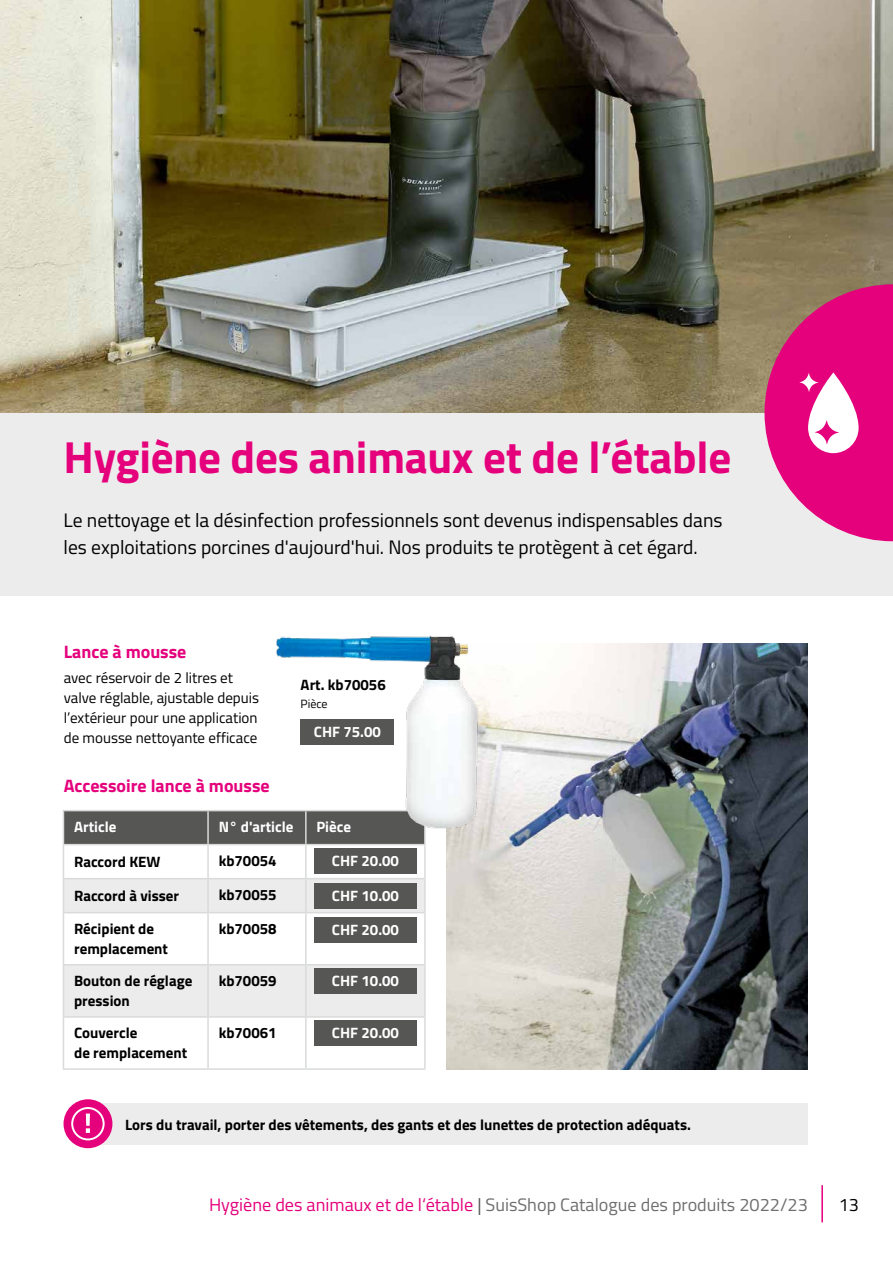
<style>
.page{position:relative;width:893px;height:1263px;background:#fff}
.page>*{position:absolute;margin:0;border:0;box-sizing:border-box;transform-origin:0 0}
.t1{font:700 45px "Titillium Web";letter-spacing:-.005em;color:#e5007c}
.t2{font:19.5px/27px "Titillium Web";color:#000}
.t3{font:18px "Titillium Web";color:#6e6e6e}
.t4{font:700 18px "Titillium Web";color:#e5007c}
.t5{font:18px "Titillium Web";color:#000}
.t6{font:700 15px/20.2px "Titillium Web";color:#000}
.t7{font:15px/20.2px "Titillium Web";color:#000}
.t8{font:700 15px "Titillium Web";color:#fff}
.t9{font:12px "Titillium Web";color:#000}
.s1{color:#e5007c}
.s2{color:#565655}
</style>
<div class="page">
<hr style="left:821px;top:1185px;width:2px;height:37px;background:#e5007c">
<div style="left:64px;top:811px;width:360px;height:33px;background:#565655"></div>
<svg style="left:64px;top:845px;width:360px;height:201px"></svg>
<svg style="left:64px;top:879px;width:360px;height:137px;fill:#ececec"></svg>
<hr style="left:63px;top:810px;width:145px;height:1px;background:#d9dada">
<hr style="left:63px;top:811px;width:1px;height:33px;background:#d9dada">
<hr style="left:208px;top:810px;width:98px;height:1px;background:#d9dada">
<hr style="left:207px;top:811px;width:2px;height:33px;background:#d9dada">
<hr style="left:305px;top:811px;width:2px;height:33px;background:#d9dada">
<hr style="left:424px;top:811px;width:2px;height:33px;background:#d9dada">
<hr style="left:63px;top:844px;width:145px;height:1px;background:#d9dada">
<hr style="left:63px;top:845px;width:1px;height:33px;background:#d9dada">
<hr style="left:208px;top:844px;width:98px;height:1px;background:#d9dada">
<hr style="left:207px;top:845px;width:2px;height:33px;background:#d9dada">
<hr style="left:306px;top:844px;width:120px;height:1px;background:#d9dada">
<hr style="left:305px;top:845px;width:2px;height:33px;background:#d9dada">
<hr style="left:424px;top:845px;width:2px;height:33px;background:#d9dada">
<hr style="left:63px;top:878px;width:145px;height:1px;background:#d9dada">
<hr style="left:63px;top:879px;width:1px;height:33px;background:#d9dada">
<hr style="left:208px;top:878px;width:98px;height:1px;background:#d9dada">
<hr style="left:207px;top:879px;width:2px;height:33px;background:#d9dada">
<hr style="left:306px;top:878px;width:120px;height:1px;background:#d9dada">
<hr style="left:305px;top:879px;width:2px;height:33px;background:#d9dada">
<hr style="left:424px;top:879px;width:2px;height:33px;background:#d9dada">
<hr style="left:63px;top:912px;width:145px;height:1px;background:#d9dada">
<hr style="left:63px;top:913px;width:1px;height:51px;background:#d9dada">
<hr style="left:208px;top:912px;width:98px;height:1px;background:#d9dada">
<hr style="left:207px;top:913px;width:2px;height:51px;background:#d9dada">
<hr style="left:306px;top:912px;width:120px;height:1px;background:#d9dada">
<hr style="left:305px;top:913px;width:2px;height:51px;background:#d9dada">
<hr style="left:424px;top:913px;width:2px;height:51px;background:#d9dada">
<hr style="left:63px;top:964px;width:145px;height:1px;background:#d9dada">
<hr style="left:63px;top:965px;width:1px;height:51px;background:#d9dada">
<hr style="left:208px;top:964px;width:98px;height:1px;background:#d9dada">
<hr style="left:207px;top:965px;width:2px;height:51px;background:#d9dada">
<hr style="left:306px;top:964px;width:120px;height:1px;background:#d9dada">
<hr style="left:305px;top:965px;width:2px;height:51px;background:#d9dada">
<hr style="left:424px;top:965px;width:2px;height:51px;background:#d9dada">
<hr style="left:63px;top:1016px;width:145px;height:2px;background:#d9dada">
<hr style="left:63px;top:1018px;width:1px;height:50px;background:#d9dada">
<hr style="left:208px;top:1016px;width:98px;height:2px;background:#d9dada">
<hr style="left:207px;top:1018px;width:2px;height:50px;background:#d9dada">
<hr style="left:306px;top:1016px;width:120px;height:2px;background:#d9dada">
<hr style="left:305px;top:1018px;width:2px;height:50px;background:#d9dada">
<hr style="left:424px;top:1018px;width:2px;height:50px;background:#d9dada">
<hr style="left:63px;top:1068px;width:145px;height:2px;background:#d9dada">
<hr style="left:208px;top:1068px;width:98px;height:2px;background:#d9dada">
<hr style="left:306px;top:1068px;width:120px;height:2px;background:#d9dada">
<div style="left:314px;top:848px;width:102px;height:26px;background:#565655"></div>
<div style="left:314px;top:883px;width:102px;height:26px;background:#565655"></div>
<div style="left:314px;top:968px;width:102px;height:25px;background:#565655"></div>
<div style="left:314px;top:917px;width:102px;height:25px;background:#565655"></div>
<div style="left:314px;top:1020px;width:102px;height:26px;background:#565655"></div>
<img style="left:446px;top:644px;width:362px;height:425px">
<img style="left:253px;top:635px;width:227px;height:195px">
<div style="left:0;top:413px;width:893px;height:183px;background:#ececec"></div>
<img style="left:0;top:0;width:893px;height:412px">
<svg style="left:764px;top:18px;width:129px;height:826px"></svg>
<div style="left:301px;top:720px;width:93px;height:25px;background:#565655"></div>
<div style="left:95px;top:1103px;width:713px;height:41px;background:#ececec"></div>
<div style="left:64px;top:1099px;width:48px;height:49px;background:#e5007c;border-radius:50%"></div>
<svg style="left:71px;top:1107px;width:34px;height:33px"></svg>
<svg style="left:86px;top:1113px;width:4px;height:13px"></svg>
<h1 class="t1" style="left:64px;top:423px;width:669px">Hygiène des animaux et de l’étable</h1>
<h2 class="t2" style="left:64px;top:506px;width:661px">Le nettoyage et la désinfection professionnels sont devenus indispensables dans les exploitations porcines d'aujourd'hui. Nos produits te protègent à cet égard.</h2>
<p class="t4" style="left:64px;top:638px;width:124px">Lance à mousse</p>
<p class="t7" style="left:64px;top:667px;width:197px">avec réservoir de 2 litres et valve réglable, ajustable depuis l’extérieur pour une application de mousse nettoyante efficace</p>
<p class="t4" style="left:64px;top:772px;width:207px">Accessoire lance à mousse</p>
<p class="t6" style="left:301px;top:674px;width:87px">Art. kb70056</p>
<p class="t9" style="left:301px;top:695px;width:29px">Pièce</p>
<p class="t8" style="left:314px;top:721px;width:69px">CHF 75.00</p>
<p class="t8" style="left:74px;top:815px;width:44px">Article</p>
<p class="t8" style="left:219px;top:815px;width:76px">N° d'article</p>
<p class="t8" style="left:316px;top:815px;width:36px">Pièce</p>
<p class="t6" style="left:74px;top:851px;width:88px">Raccord KEW</p>
<p class="t6" style="left:219px;top:850px;width:59px">kb70054</p>
<p class="t6" style="left:74px;top:885px;width:106px">Raccord à visser</p>
<p class="t6" style="left:219px;top:884px;width:59px">kb70055</p>
<p class="t6" style="left:74px;top:918px;width:95px">Récipient de remplacement</p>
<p class="t6" style="left:219px;top:918px;width:59px">kb70058</p>
<p class="t6" style="left:74px;top:970px;width:120px">Bouton de réglage pression</p>
<p class="t6" style="left:219px;top:970px;width:59px">kb70059</p>
<p class="t6" style="left:74px;top:1022px;width:115px">Couvercle<br>de remplacement</p>
<p class="t6" style="left:219px;top:1022px;width:59px">kb70061</p>
<p class="t8" style="left:332px;top:849px;width:69px">CHF 20.00</p>
<p class="t8" style="left:332px;top:884px;width:69px">CHF 10.00</p>
<p class="t8" style="left:332px;top:918px;width:69px">CHF 20.00</p>
<p class="t8" style="left:332px;top:969px;width:69px">CHF 10.00</p>
<p class="t8" style="left:332px;top:1021px;width:69px">CHF 20.00</p>
<p class="t6" style="left:125px;top:1113px;width:567px">Lors du travail, porter des vêtements, des gants et des lunettes de protection adéquats.</p>
<p class="t3" style="left:209px;top:1191px;width:600px"><span class="s1">Hygiène des animaux et de l‘étable</span> <span class="s2">|</span> SuisShop Catalogue des produits 2022/23</p>
<p class="t5" style="left:839px;top:1192px;width:22px">13</p>
</div>
